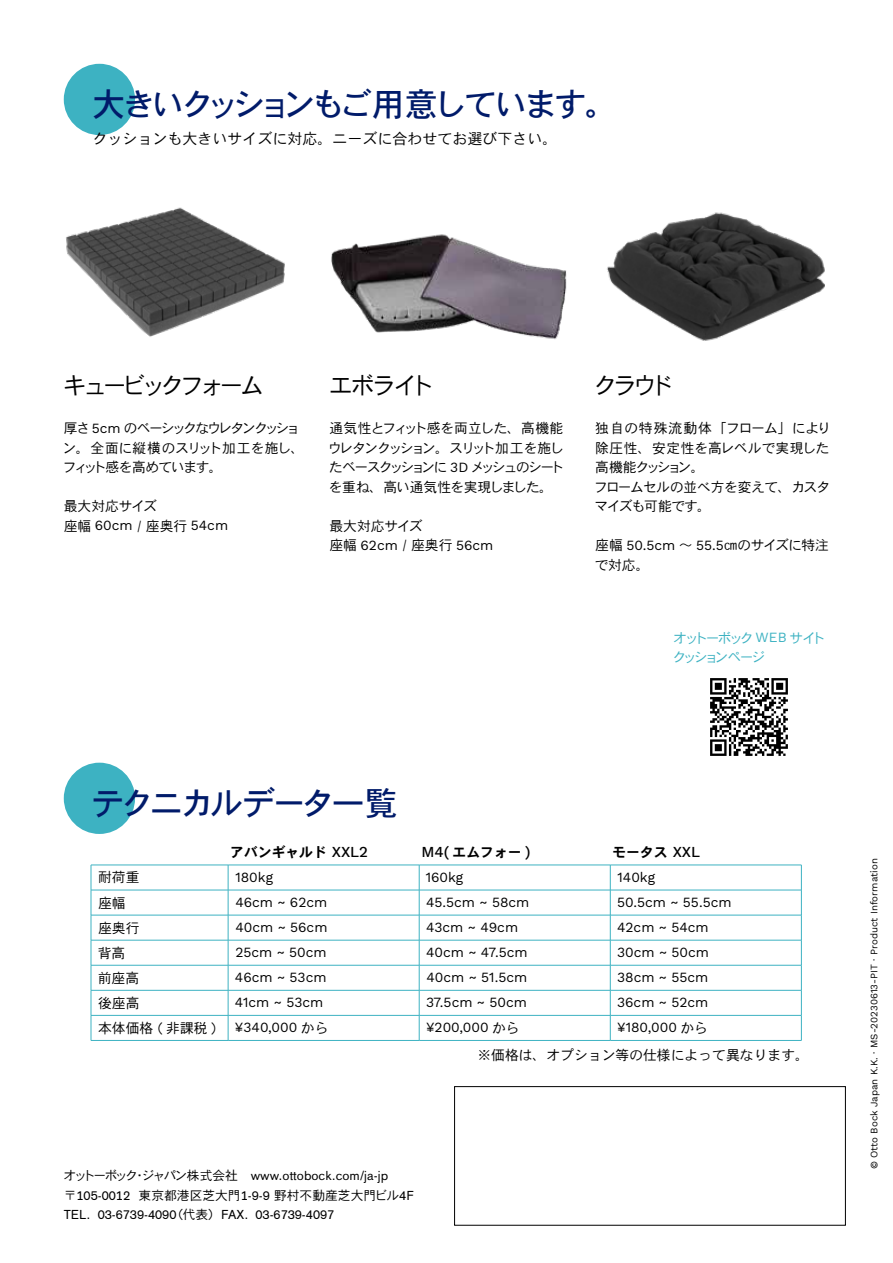
<style>
.page{position:relative;width:893px;height:1263px;background:#fff}
.page>*{position:absolute;margin:0;border:0;box-sizing:border-box;transform-origin:0 0}
.t1{font:33px "DFHS Gothic Std W5";letter-spacing:-.105em;color:#011b6a}
.t2{font:24px "DFHS Gothic Std W3";letter-spacing:-.17em;color:#000}
.t3{font:15px "DFHS Gothic Std W3";color:#000}
.t4{font:13.8px "Work Sans";color:#000}
.t5{font:13.8px/19.5px "DFHS Gothic Std W3";letter-spacing:-.035em;color:#000}
.t6{font:13.8px/19.5px "DFHS Gothic Std W3";letter-spacing:-.095em;color:#000}
.t7{font:13.8px "DFHS Gothic Std W7";color:#000}
.t8{font:13.8px "DFHS Gothic Std W3";color:#000}
.t9{font:13.8px/19.5px "DFHS Gothic Std W3";letter-spacing:-.195em;color:#3db2c2}
.t10{font:13.8px "DFHS Gothic Std W3";letter-spacing:-.015em;color:#000}
.t11{font:12.75px "OBO Sans";color:#000}
.t12{font:12.75px "DFHS Gothic Std W3";color:#000}
.t13{font:9.75px "Work Sans";letter-spacing:.005em;color:#000}
.s1{font-family:"Work Sans"}
.s2{font-family:"DFHS Gothic Std W3"}
.s3{font-family:"Work Sans";font-weight:500;font-size:15px}
.s4{font-family:"OBO Sans"}
</style>
<div class="page">
<hr style="left:91px;top:890px;width:137px;height:1px;background:#3db2c2">
<hr style="left:228px;top:890px;width:191px;height:1px;background:#3db2c2">
<hr style="left:419px;top:890px;width:191px;height:1px;background:#3db2c2">
<hr style="left:610px;top:890px;width:191px;height:1px;background:#3db2c2">
<hr style="left:91px;top:915px;width:137px;height:1px;background:#3db2c2">
<hr style="left:228px;top:915px;width:191px;height:1px;background:#3db2c2">
<hr style="left:419px;top:915px;width:191px;height:1px;background:#3db2c2">
<hr style="left:610px;top:915px;width:191px;height:1px;background:#3db2c2">
<hr style="left:91px;top:940px;width:137px;height:1px;background:#3db2c2">
<hr style="left:228px;top:940px;width:191px;height:1px;background:#3db2c2">
<hr style="left:419px;top:940px;width:191px;height:1px;background:#3db2c2">
<hr style="left:610px;top:940px;width:191px;height:1px;background:#3db2c2">
<hr style="left:91px;top:965px;width:137px;height:1px;background:#3db2c2">
<hr style="left:228px;top:965px;width:191px;height:1px;background:#3db2c2">
<hr style="left:419px;top:965px;width:191px;height:1px;background:#3db2c2">
<hr style="left:610px;top:965px;width:191px;height:1px;background:#3db2c2">
<hr style="left:91px;top:990px;width:137px;height:1px;background:#3db2c2">
<hr style="left:228px;top:990px;width:191px;height:1px;background:#3db2c2">
<hr style="left:419px;top:990px;width:191px;height:1px;background:#3db2c2">
<hr style="left:610px;top:990px;width:191px;height:1px;background:#3db2c2">
<hr style="left:91px;top:1015px;width:137px;height:1px;background:#3db2c2">
<svg style="left:91px;top:866px;width:1px;height:174px"></svg>
<hr style="left:228px;top:1015px;width:191px;height:1px;background:#3db2c2">
<svg style="left:228px;top:866px;width:1px;height:174px"></svg>
<hr style="left:419px;top:1015px;width:191px;height:1px;background:#3db2c2">
<svg style="left:419px;top:866px;width:1px;height:174px"></svg>
<hr style="left:610px;top:1015px;width:191px;height:1px;background:#3db2c2">
<svg style="left:610px;top:866px;width:1px;height:174px"></svg>
<svg style="left:801px;top:865px;width:1px;height:175px"></svg>
<hr style="left:91px;top:1040px;width:137px;height:1px;background:#3db2c2">
<hr style="left:228px;top:1040px;width:191px;height:1px;background:#3db2c2">
<hr style="left:419px;top:1040px;width:191px;height:1px;background:#3db2c2">
<hr style="left:610px;top:1040px;width:191px;height:1px;background:#3db2c2">
<hr style="left:91px;top:865px;width:137px;height:1px;background:#3db2c2">
<hr style="left:228px;top:865px;width:191px;height:1px;background:#3db2c2">
<hr style="left:419px;top:865px;width:191px;height:1px;background:#3db2c2">
<hr style="left:610px;top:865px;width:191px;height:1px;background:#3db2c2">
<div style="left:454px;top:1086px;width:392px;height:139px;border:1px solid #000"></div>
<img style="left:66px;top:207px;width:219px;height:130px">
<img style="left:607px;top:212px;width:218px;height:129px">
<img style="left:331px;top:234px;width:236px;height:105px">
<img style="left:710px;top:678px;width:78px;height:78px">
<div style="left:64px;top:64px;width:71px;height:71px;background:#3db2c2;border-radius:50%"></div>
<div style="left:64px;top:763px;width:71px;height:71px;background:#3db2c2;border-radius:50%"></div>
<h1 class="t1" style="left:92px;top:87px;width:527px">大きいクッションもご用意しています。</h1>
<p class="t3" style="left:93px;top:130px;width:467px">クッションも大きいサイズに対応。ニーズに合わせてお選び下さい。</p>
<h2 class="t2" style="left:63px;top:372px;width:203px">キュービックフォーム</h2>
<p class="t6" style="left:62px;top:418px;width:244px">厚さ <span class="s1">5cm</span> のベーシックなウレタンクッション。全面に縦横のスリット加工を施し、フィット感を高めています。</p>
<p class="t10" style="left:64px;top:499px;width:95px">最大対応サイズ</p>
<p class="t4" style="left:64px;top:515px;width:166px"><span class="s2">座幅</span> 60cm <span class="s2">/ 座奥行</span> 54cm</p>
<h2 class="t2" style="left:329px;top:372px;width:107px">エボライト</h2>
<p class="t5" style="left:328px;top:418px;width:238px;text-align:justify">通気性とフィット感を両立した、高機能ウレタンクッション。スリット加工を施したベースクッションに <span class="s1">3D</span> メッシュのシートを重ね、高い通気性を実現しました。</p>
<p class="t10" style="left:329px;top:518px;width:95px">最大対応サイズ</p>
<p class="t4" style="left:329px;top:535px;width:165px"><span class="s2">座幅</span> 62cm <span class="s2">/ 座奥行</span> 56cm</p>
<h2 class="t2" style="left:593px;top:372px;width:83px">クラウド</h2>
<p class="t5" style="left:594px;top:418px;width:239px">独自の特殊流動体「フローム」により除圧性、安定性を高レベルで実現した高機能クッション。<br>フロームセルの並べ方を変えて、カスタマイズも可能です。</p>
<p class="t5" style="left:595px;top:535px;width:236px">座幅 <span class="s1">50.5cm</span> ～ <span class="s1">55.5</span>㎝のサイズに特注で対応。</p>
<p class="t9" style="left:672px;top:628px;width:155px">オットーボック <span class="s1">WEB</span> サイトクッションページ</p>
<h1 class="t1" style="left:91px;top:785px;width:308px">テクニカルデータ一覧</h1>
<p class="t7" style="left:230px;top:844px;width:139px">アバンギャルド <span class="s3">XXL2</span></p>
<p class="t7" style="left:421px;top:844px;width:111px"><span class="s3">M4(</span> エムフォー <span class="s3">)</span></p>
<p class="t7" style="left:612px;top:844px;width:89px">モータス <span class="s3">XXL</span></p>
<p class="t5" style="left:98px;top:867px;width:43px">耐荷重</p>
<p class="t4" style="left:235px;top:867px;width:39px">180kg</p>
<p class="t4" style="left:426px;top:867px;width:39px">160kg</p>
<p class="t4" style="left:617px;top:867px;width:39px">140kg</p>
<p class="t5" style="left:98px;top:892px;width:29px">座幅</p>
<p class="t4" style="left:235px;top:892px;width:93px">46cm ~ 62cm</p>
<p class="t4" style="left:426px;top:892px;width:105px">45.5cm ~ 58cm</p>
<p class="t4" style="left:617px;top:892px;width:116px">50.5cm ~ 55.5cm</p>
<p class="t5" style="left:98px;top:918px;width:43px">座奥行</p>
<p class="t4" style="left:235px;top:917px;width:94px">40cm ~ 56cm</p>
<p class="t4" style="left:426px;top:917px;width:94px">43cm ~ 49cm</p>
<p class="t4" style="left:617px;top:917px;width:93px">42cm ~ 54cm</p>
<p class="t5" style="left:98px;top:943px;width:29px">背高</p>
<p class="t4" style="left:235px;top:942px;width:93px">25cm ~ 50cm</p>
<p class="t4" style="left:426px;top:942px;width:103px">40cm ~ 47.5cm</p>
<p class="t4" style="left:617px;top:942px;width:93px">30cm ~ 50cm</p>
<p class="t5" style="left:98px;top:968px;width:43px">前座高</p>
<p class="t4" style="left:235px;top:967px;width:93px">46cm ~ 53cm</p>
<p class="t4" style="left:426px;top:967px;width:102px">40cm ~ 51.5cm</p>
<p class="t4" style="left:617px;top:967px;width:93px">38cm ~ 55cm</p>
<p class="t5" style="left:98px;top:993px;width:43px">後座高</p>
<p class="t4" style="left:235px;top:992px;width:90px">41cm ~ 53cm</p>
<p class="t4" style="left:426px;top:992px;width:102px">37.5cm ~ 50cm</p>
<p class="t4" style="left:617px;top:992px;width:93px">36cm ~ 52cm</p>
<p class="t5" style="left:98px;top:1018px;width:119px">本体価格 ( 非課税 )</p>
<p class="t4" style="left:235px;top:1017px;width:95px">¥340,000 <span class="s2">から</span></p>
<p class="t4" style="left:426px;top:1017px;width:95px">¥200,000 <span class="s2">から</span></p>
<p class="t4" style="left:617px;top:1017px;width:92px">¥180,000 <span class="s2">から</span></p>
<p class="t11" style="left:64px;top:1168px;width:326px"><span class="s2">オットーボック･ジャパン株式会社　　</span>www.ottobock.com/ja-jp</p>
<p class="t12" style="left:64px;top:1188px;width:352px">〒<span class="s4">105-0012</span> 東京都港区芝大門<span class="s4">1-9-9</span> 野村不動産芝大門ビル<span class="s4">4F</span></p>
<p class="t11" style="left:64px;top:1207px;width:272px">TEL. 03-6739-4090<span class="s2">（代表）　</span>FAX. 03-6739-4097</p>
<p class="t8" style="left:477px;top:1048px;width:333px">※価格は、オプション等の仕様によって異なります。</p>
<p class="t13" style="left:867px;top:1169px;width:313px;rotate:-90deg">© Otto Bock Japan K.K. · MS-20230613-PIT · Product Information</p>
</div>
